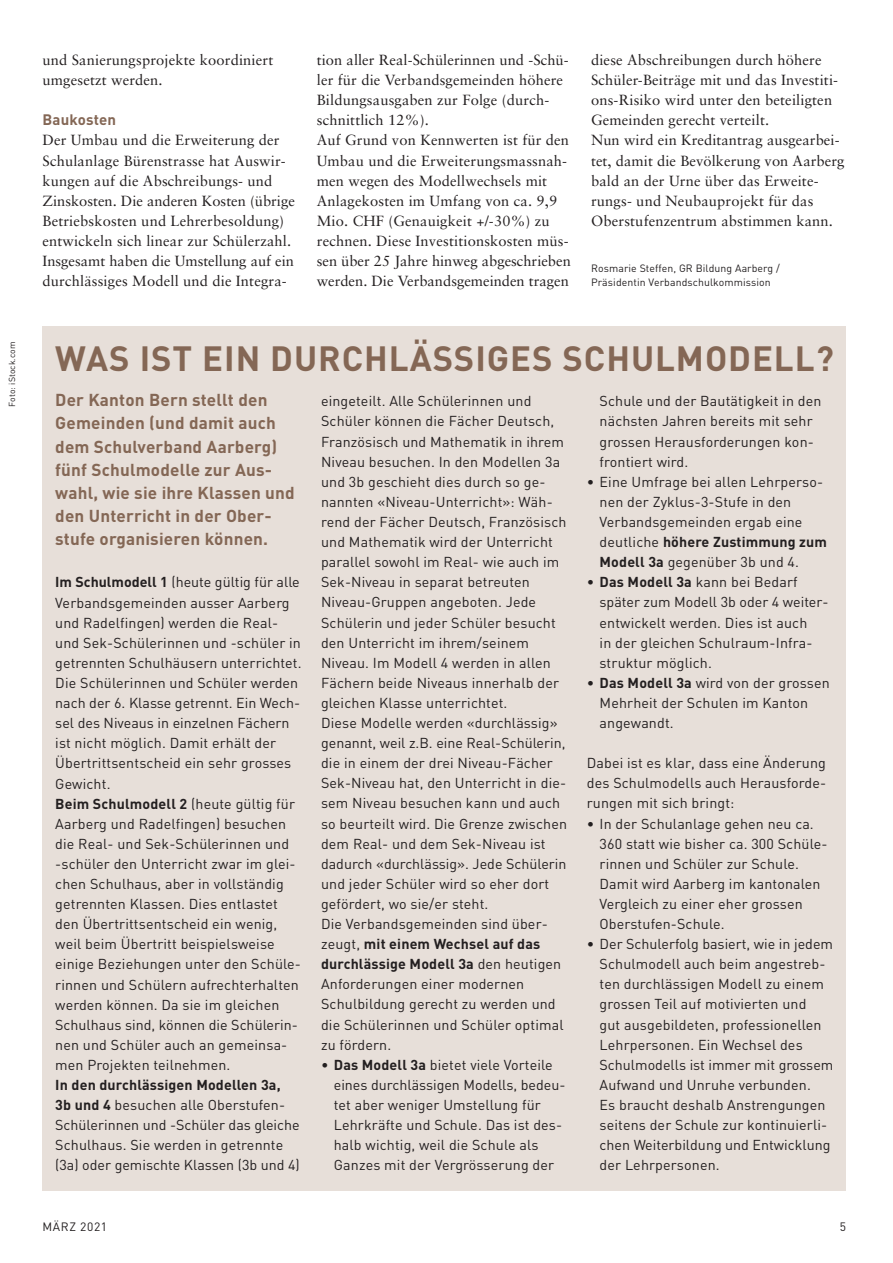
<style>
.page{position:relative;width:893px;height:1263px;background:#fff}
.page>*{position:absolute;margin:0;border:0;box-sizing:border-box;transform-origin:0 0}
.t1{font:700 34.65px "DIN";letter-spacing:.025em;color:#846755}
.t2{font:700 17.1px/23.1px "DIN";letter-spacing:.01em;color:#846755}
.t3{font:700 15px "DIN";letter-spacing:.01em;color:#846755}
.t4{font:14.7px/20.1px "Sabon";letter-spacing:.01em;color:#231f20}
.t5{font:14.25px/20.1px "DIN";letter-spacing:.01em;color:#231f20}
.t6{font:12px "DIN";letter-spacing:.05em;color:#231f20}
.t7{font:10.5px/14.2px "DIN";letter-spacing:.01em;color:#231f20}
.t8{font:8.7px "DIN";letter-spacing:.01em;color:#231f20}
.s1{font-weight:700}
</style>
<div class="page">
<div style="left:43px;top:326px;width:803px;height:865px;background:#e7dfd9"></div>
<p class="t8" style="left:7px;top:407px;width:67px;rotate:-90deg">Foto: iStock.com</p>
<p class="t4" style="left:43px;top:51px;width:232px">und Sanierungsprojekte koordiniert umgesetzt werden.</p>
<p class="t3" style="left:43px;top:111px;width:75px">Baukosten</p>
<p class="t4" style="left:43px;top:131px;width:254px">Der Umbau und die Erweiterung der Schulanlage Bürenstrasse hat Auswir&shy;kungen auf die Abschreibungs- und Zinskosten. Die anderen Kosten (übrige Betriebskosten und Lehrerbesoldung) entwickeln sich linear zur Schülerzahl.<br>Insgesamt haben die Umstellung auf ein durchlässiges Modell und die Integra-</p>
<p class="t4" style="left:317px;top:51px;width:256px">tion aller Real-Schülerinnen und -Schü&shy;ler für die Verbandsgemeinden höhere Bildungsausgaben zur Folge (durch&shy;schnittlich 12%).<br>Auf Grund von Kennwerten ist für den Umbau und die Erweiterungsmassnah&shy;men wegen des Modellwechsels mit Anlagekosten im Umfang von ca. 9,9<br>Mio. CHF (Genauigkeit +/-30%) zu rechnen. Diese Investitionskosten müs&shy;sen über 25 Jahre hinweg abgeschrieben werden. Die Verbandsgemeinden tragen</p>
<p class="t4" style="left:591px;top:51px;width:255px">diese Abschreibungen durch höhere Schüler-Beiträge mit und das Investiti&shy;ons-Risiko wird unter den beteiligten Gemeinden gerecht verteilt.<br>Nun wird ein Kreditantrag ausgearbei&shy;tet, damit die Bevölkerung von Aarberg bald an der Urne über das Erweite&shy;rungs- und Neubauprojekt für das Oberstufenzentrum abstimmen kann.</p>
<p class="t7" style="left:591px;top:261px;width:190px">Rosmarie Steffen, GR Bildung Aarberg /<br>Präsidentin Verbandschulkommission</p>
<h1 class="t1" style="left:55px;top:339px;width:780px">WAS IST EIN DURCHLÄSSIGES SCHULMODELL?</h1>
<p class="t2" style="left:55px;top:389px;width:241px">Der Kanton Bern stellt den<br>Gemeinden (und damit auch dem Schulverband Aarberg) fünf Schulmodelle zur Aus&shy;wahl, wie sie ihre Klassen und den Unterricht in der Ober&shy;stufe organisieren können.</p>
<p class="t5" style="left:600px;top:391px;width:223px">Schule und der Bautätigkeit in den nächsten Jahren bereits mit sehr grossen Herausforderungen kon&shy;frontiert wird.</p>
<p class="t5" style="left:600px;top:472px;width:229px;text-indent:-13px">• Eine Umfrage bei allen Lehrperso&shy;nen der Zyklus-3-Stufe in den<br>Verbandsgemeinden ergab eine deutliche <span class="s1">höhere Zustimmung zum<br>Modell 3a</span> gegenüber 3b und 4.</p>
<p class="t5" style="left:600px;top:572px;width:230px;text-indent:-13px">• <span class="s1">Das Modell 3a</span> kann bei Bedarf später zum Modell 3b oder 4 weiter&shy;entwickelt werden. Dies ist auch<br>in der gleichen Schulraum-Infra&shy;struktur möglich.</p>
<p class="t5" style="left:600px;top:673px;width:232px;text-indent:-13px">• <span class="s1">Das Modell 3a</span> wird von der grossen<br>Mehrheit der Schulen im Kanton angewandt.</p>
<p class="t5" style="left:587px;top:753px;width:241px;text-align:justify">Dabei ist es klar, dass eine Änderung des Schulmodells auch Herausforde&shy;rungen mit sich bringt:</p>
<p class="t5" style="left:600px;top:813px;width:229px;text-indent:-13px">• In der Schulanlage gehen neu ca.<br>360 statt wie bisher ca. 300 Schüle&shy;rinnen und Schüler zur Schule.<br>Damit wird Aarberg im kantonalen<br>Vergleich zu einer eher grossen<br>Oberstufen-Schule.</p>
<p class="t5" style="left:600px;top:934px;width:235px;text-indent:-13px">• Der Schulerfolg basiert, wie in jedem Schulmodell auch beim angestreb&shy;ten durchlässigen Modell zu einem grossen Teil auf motivierten und<br>gut ausgebildeten, professionellen Lehrpersonen. Ein Wechsel des Schulmodells ist immer mit grossem Aufwand und Unruhe verbunden.<br>Es braucht deshalb Anstrengungen seitens der Schule zur kontinuierli&shy;chen Weiterbildung und Entwicklung der Lehrpersonen.</p>
<p class="t5" style="left:321px;top:391px;width:248px">eingeteilt. Alle Schülerinnen und Schüler können die Fächer Deutsch, Französisch und Mathematik in ihrem Niveau besuchen. In den Modellen 3a und 3b geschieht dies durch so ge&shy;nannten «Niveau-Unterricht»: Wäh&shy;rend der Fächer Deutsch, Französisch und Mathematik wird der Unterricht parallel sowohl im Real- wie auch im Sek-Niveau in separat betreuten Niveau-Gruppen angeboten. Jede Schülerin und jeder Schüler besucht den Unterricht im ihrem/seinem Niveau. Im Modell 4 werden in allen Fächern beide Niveaus innerhalb der gleichen Klasse unterrichtet.<br>Diese Modelle werden «durchlässig» genannt, weil z.B. eine Real-Schülerin, die in einem der drei Niveau-Fächer Sek-Niveau hat, den Unterricht in die&shy;sem Niveau besuchen kann und auch so beurteilt wird. Die Grenze zwischen dem Real- und dem Sek-Niveau ist dadurch «durchlässig». Jede Schülerin und jeder Schüler wird so eher dort gefördert, wo sie/er steht.<br>Die Verbandsgemeinden sind über&shy;zeugt, <span class="s1">mit einem Wechsel auf das durchlässige Modell 3a</span> den heutigen Anforderungen einer modernen Schulbildung gerecht zu werden und die Schülerinnen und Schüler optimal zu fördern.</p>
<p class="t5" style="left:334px;top:1055px;width:233px;text-indent:-13px">• <span class="s1">Das Modell 3a</span> bietet viele Vorteile eines durchlässigen Modells, bedeu&shy;tet aber weniger Umstellung für Lehrkräfte und Schule. Das ist des&shy;halb wichtig, weil die Schule als Ganzes mit der Vergrösserung der</p>
<p class="t5" style="left:55px;top:572px;width:248px"><span class="s1">Im Schulmodell 1</span> (heute gültig für alle Verbandsgemeinden ausser Aarberg und Radelfingen) werden die Real&shy;und Sek-Schülerinnen und -schüler in getrennten Schulhäusern unterrichtet.<br>Die Schülerinnen und Schüler werden nach der 6. Klasse getrennt. Ein Wech&shy;sel des Niveaus in einzelnen Fächern ist nicht möglich. Damit erhält der Übertrittsentscheid ein sehr grosses Gewicht.<br><span class="s1">Beim Schulmodell 2</span> (heute gültig für Aarberg und Radelfingen) besuchen die Real- und Sek-Schülerinnen und -schüler den Unterricht zwar im glei&shy;chen Schulhaus, aber in vollständig getrennten Klassen. Dies entlastet den Übertrittsentscheid ein wenig, weil beim Übertritt beispielsweise einige Beziehungen unter den Schüle&shy;rinnen und Schülern aufrechterhalten werden können. Da sie im gleichen Schulhaus sind, können die Schülerin&shy;nen und Schüler auch an gemeinsa&shy;men Projekten teilnehmen.</p>
<p class="t5" style="left:55px;top:1075px;width:246px"><span class="s1">In den durchlässigen Modellen 3a, 3b und 4</span> besuchen alle Oberstufen-Schülerinnen und -Schüler das gleiche Schulhaus. Sie werden in getrennte (3a) oder gemischte Klassen (3b und 4)</p>
<p class="t6" style="left:43px;top:1220px;width:66px">MÄRZ 2021</p>
<p class="t6" style="left:840px;top:1220px;width:8px">5</p>
</div>
